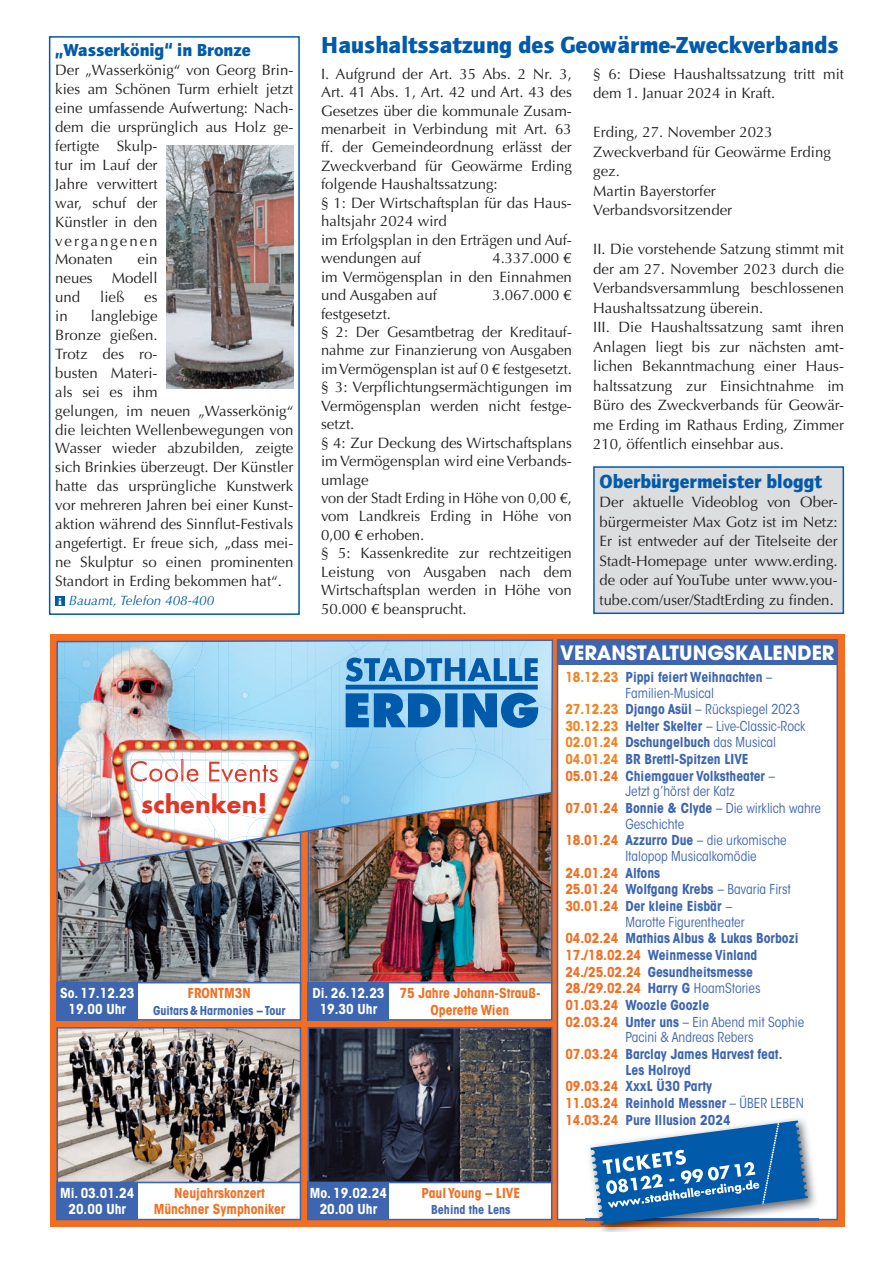
<style>
.page{position:relative;width:893px;height:1263px;background:#fff}
.page>*{position:absolute;margin:0;border:0;box-sizing:border-box;transform-origin:0 0}
.t1{font:700 27px "Futura PT";letter-spacing:-.005em;color:#e13727}
.t2{font:900 24px "Quay Sans ITC Std";color:#015aaa}
.t3{font:700 19.65px "ITC Avant Garde Pro";color:#fff}
.t4{font:900 19.5px "Quay Sans ITC Std";color:#015aaa}
.t5{font:900 18px "Quay Sans ITC Std";color:#015aaa}
.t6{font:15px/18.5px "Optima";color:#231f20}
.t7{font:700 condensed 13.65px "ITC Avant Garde Std";color:#3d65b0}
.t8{font:condensed 13.65px "ITC Avant Garde Std";color:#3d65b0}
.t9{font:700 condensed 13.65px/16.6px "ITC Avant Garde Std";color:#f36e21;text-align:center}
.t10{font:700 condensed 13.65px/16px "ITC Avant Garde Std";color:#fff;text-align:center}
.t11{font:italic 13.5px "Optima";color:#015aaa}
.t12{font:700 condensed 12.15px "ITC Avant Garde Std";color:#3d65b0}
.s1{font-family:"Bodoni URW";font-weight:700;font-style:normal;font-stretch:expanded;font-size:10.5px;color:#fff}
.s2{font-size:29.7px}
.s3{color:#f58220}
.s4{font-weight:400}
.s5{font-weight:700;color:#f58220}
.s6{font-weight:700}
.s7{color:#f36e21}
.s8{font-weight:700;color:#f36e21}
.s9{color:#3d65b0}
.s10{font-weight:400;color:#3d65b0}
</style>
<div class="page">
<svg style="left:50px;top:634px;width:794px;height:593px"></svg>
<img style="left:586px;top:1115px;width:233px;height:116px">
<img style="left:586px;top:1219px;width:233px;height:1px">
<svg style="left:591px;top:1120px;width:217px;height:105px"></svg>
<div style="left:557px;top:639px;width:280px;height:26px;background:#3d65b0"></div>
<img style="left:308px;top:872px;width:244px;height:110px">
<svg style="left:56px;top:872px;width:245px;height:110px;background:#666b71"></svg>
<div style="left:308px;top:983px;width:244px;height:37px;background:#fff"></div>
<div style="left:308px;top:982px;width:244px;height:38px;border:2px solid #3d65b0"></div>
<img style="left:55px;top:639px;width:499px;height:233px">
<div style="left:57px;top:1182px;width:243px;height:37px;background:#fff"></div>
<div style="left:56px;top:1181px;width:245px;height:39px;border:2px solid #3d65b0"></div>
<div style="left:308px;top:1182px;width:244px;height:37px;background:#fff"></div>
<div style="left:308px;top:1181px;width:244px;height:39px;border:2px solid #3d65b0"></div>
<div style="left:308px;top:1181px;width:81px;height:39px;background:#3d65b0"></div>
<div style="left:56px;top:1181px;width:82px;height:39px;background:#3d65b0"></div>
<img style="left:311px;top:1030px;width:238px;height:150px">
<div style="left:308px;top:1027px;width:244px;height:156px;border:2px solid #3d65b0"></div>
<img style="left:59px;top:1030px;width:239px;height:150px">
<div style="left:56px;top:1027px;width:245px;height:156px;border:2px solid #3d65b0"></div>
<div style="left:57px;top:983px;width:243px;height:37px;background:#fff"></div>
<div style="left:56px;top:982px;width:245px;height:38px;border:2px solid #3d65b0"></div>
<div style="left:56px;top:982px;width:82px;height:38px;background:#3d65b0"></div>
<div style="left:308px;top:982px;width:81px;height:38px;background:#3d65b0"></div>
<div style="left:49px;top:36px;width:251px;height:579px;border:2px solid #015aaa"></div>
<div style="left:55px;top:596px;width:10px;height:10px;background:#015aaa"></div>
<div style="left:593px;top:466px;width:251px;height:148px;background:#dcdddf;border:2px solid #015aaa"></div>
<img style="left:167px;top:146px;width:127px;height:243px">
<p class="t5" style="left:55px;top:39px;width:197px">„Wasserkönig“ in Bronze</p>
<p class="t6" style="left:55px;top:61px;width:240px;line-height:18.9px">Der „Wasserkönig“ von Georg Brin&shy;kies am Schönen Turm erhielt jetzt eine umfassende Aufwertung: Nach&shy;dem die ursprünglich aus Holz ge&shy;fertigte Skulp-<br>tur im Lauf der<br>Jahre verwittert<br>war, schuf der<br>Künstler in den<br>vergangenen<br>Monaten</p>
<p class="t6" style="left:138px;top:250px;width:22px">ein</p>
<p class="t6" style="left:55px;top:269px;width:39px">neues</p>
<p class="t6" style="left:112px;top:269px;width:47px">Modell</p>
<p class="t6" style="left:55px;top:288px;width:27px">und</p>
<p class="t6" style="left:100px;top:288px;width:26px">ließ</p>
<p class="t6" style="left:144px;top:288px;width:15px">es</p>
<p class="t6" style="left:55px;top:307px;width:14px">in</p>
<p class="t6" style="left:55px;top:307px;width:240px;line-height:18.9px;text-indent:36px">langlebige<br>Bronze gießen.<br>Trotz des ro-<br>busten Materi-<br>als sei es ihm<br>gelungen, im neuen „Wasserkönig“ die leichten Wellenbewegungen von<br>Wasser wieder abzubilden, zeigte sich Brinkies überzeugt. Der Künstler hatte das ursprüngliche Kunstwerk vor mehreren Jahren bei einer Kunst&shy;aktion während des Sinnflut-Festivals angefertigt. Er freue sich, „dass mei&shy;ne Skulptur so einen prominenten<br>Standort in Erding bekommen hat“.</p>
<p class="t11" style="left:58px;top:593px;width:157px"><span class="s1">i</span> Bauamt, Telefon 408-400</p>
<h2 class="t2" style="left:321px;top:31px;width:519px">Haushaltssatzung des Geowärme-Zweckverbands</h2>
<p class="t6" style="left:321px;top:65px;width:252px">I. Aufgrund der Art. 35 Abs. 2 Nr. 3,<br>Art. 41 Abs. 1, Art. 42 und Art. 43 des<br>Gesetzes über die kommunale Zusam&shy;menarbeit in Verbindung mit Art. 63 ff. der Gemeindeordnung erlässt der<br>Zweckverband für Geowärme Erding folgende Haushaltssatzung:<br>§ 1: Der Wirtschaftsplan für das Haus&shy;haltsjahr 2024 wird<br>im Erfolgsplan in den Erträgen und Auf&shy;wendungen auf</p>
<p class="t6" style="left:593px;top:64px;width:252px;line-height:19.5px">§ 6: Diese Haushaltssatzung tritt mit dem 1. Januar 2024 in Kraft.</p>
<p class="t6" style="left:593px;top:122px;width:239px;line-height:19.5px">Erding, 27. November 2023<br>Zweckverband für Geowärme Erding gez.<br>Martin Bayerstorfer<br>Verbandsvorsitzender</p>
<p class="t6" style="left:593px;top:239px;width:252px;line-height:19.5px">II. Die vorstehende Satzung stimmt mit der am 27. November 2023 durch die Verbandsversammlung beschlossenen Haushaltssatzung überein.<br>III. Die Haushaltssatzung samt ihren Anlagen liegt bis zur nächsten amt&shy;lichen Bekanntmachung einer Haus&shy;haltssatzung zur Einsichtnahme im Büro des Zweckverbands für Geowär&shy;me Erding im Rathaus Erding, Zimmer 210, öffentlich einsehbar aus.</p>
<h3 class="t4" style="left:600px;top:469px;width:224px">Oberbürgermeister bloggt</h3>
<p class="t6" style="left:600px;top:493px;width:240px;line-height:19.5px;text-align:justify">Der aktuelle Videoblog von Ober&shy;bürgermeister Max Gotz ist im Netz:<br>Er ist entweder auf der Titelseite der Stadt-Homepage unter www.erding. de oder auf YouTube unter www.you&shy;tube.com/user/StadtErding zu finden.</p>
<p class="t6" style="left:321px;top:249px;width:252px;text-align:justify;text-indent:171px">4.337.000 € im Vermögensplan in den Einnahmen und Ausgaben auf</p>
<p class="t6" style="left:492px;top:286px;width:81px">3.067.000 €</p>
<p class="t6" style="left:321px;top:304px;width:252px">festgesetzt.<br>§ 2: Der Gesamtbetrag der Kreditauf&shy;nahme zur Finanzierung von Ausgaben im Vermögensplan ist auf 0 € festgesetzt. § 3: Verpflichtungsermächtigungen im<br>Vermögensplan werden nicht festge&shy;setzt.<br>§ 4: Zur Deckung des Wirtschaftsplans im Vermögensplan wird eine Verbands&shy;umlage<br>von der Stadt Erding in Höhe von 0,00 €, vom Landkreis Erding in Höhe von<br>0,00 € erhoben.<br>§ 5: Kassenkredite zur rechtzeitigen<br>Leistung von Ausgaben nach dem<br>Wirtschaftsplan werden in Höhe von<br>50.000 € beansprucht.</p>
<h3 class="t3" style="left:560px;top:639px;width:276px">VERANSTALTUNGSKALENDER</h3>
<h1 class="t1" style="left:141px;top:786px;width:128px">schenken<span class="s2">!</span></h1>
<p class="t10" style="left:60px;top:985px;width:76px">So. 17.12.23<br>19.00 Uhr</p>
<p class="t10" style="left:312px;top:985px;width:74px">Di. 26.12.23<br>19.30 Uhr</p>
<p class="t9" style="left:188px;top:985px;width:64px">FRONTM3N</p>
<p class="t12" style="left:153px;top:1003px;width:134px">Guitars &amp; Harmonies – Tour</p>
<p class="t9" style="left:399px;top:985px;width:143px">75 Jahre Johann-Strauß-<br>Operette Wien</p>
<p class="t10" style="left:60px;top:1185px;width:76px">Mi. 03.01.24<br>20.00 Uhr</p>
<p class="t9" style="left:422px;top:1184px;width:100px">Paul Young – LIVE</p>
<p class="t9" style="left:154px;top:1184px;width:133px">Neujahrskonzert<br>Münchner Symphoniker</p>
<p class="t10" style="left:310px;top:1185px;width:79px">Mo. 19.02.24<br>20.00 Uhr</p>
<p class="t12" style="left:431px;top:1202px;width:81px">Behind the Lens</p>
<p class="t7" style="left:565px;top:668px;width:209px"><span class="s3">18.12.23</span> Pippi feiert Weihnachten <span class="s4">–</span></p>
<p class="t8" style="left:625px;top:684px;width:90px">Familien-Musical</p>
<p class="t8" style="left:565px;top:701px;width:236px"><span class="s5">27.12.23</span> <span class="s6">Django Asül</span> – Rückspiegel 2023</p>
<p class="t8" style="left:565px;top:718px;width:242px"><span class="s5">30.12.23</span> <span class="s6">Helter Skelter</span> – Live-Classic-Rock</p>
<p class="t7" style="left:565px;top:734px;width:212px"><span class="s3">02.01.24</span> Dschungelbuch <span class="s4">das Musical</span></p>
<p class="t7" style="left:565px;top:750px;width:185px"><span class="s3">04.01.24</span> BR Brettl-Spitzen LIVE</p>
<p class="t7" style="left:565px;top:767px;width:211px"><span class="s7">05.01.24</span> Chiemgauer Volkstheater <span class="s4">–</span></p>
<p class="t8" style="left:625px;top:783px;width:111px">Jetzt g’hörst der Katz</p>
<p class="t8" style="left:565px;top:800px;width:257px"><span class="s8">07.01.24</span> <span class="s6">Bonnie &amp; Clyde</span> – Die wirklich wahre</p>
<p class="t8" style="left:625px;top:816px;width:60px">Geschichte</p>
<p class="t8" style="left:565px;top:832px;width:223px"><span class="s8">18.01.24</span> <span class="s6">Azzurro Due</span> – die urkomische</p>
<p class="t8" style="left:625px;top:848px;width:133px">Italopop Musicalkomödie</p>
<p class="t9" style="left:565px;top:864px;width:96px">24.01.24 <span class="s9">Alfons</span></p>
<p class="t7" style="left:565px;top:881px;width:227px"><span class="s7">25.01.24</span> Wolfgang Krebs <span class="s4">– Bavaria First</span></p>
<p class="t7" style="left:565px;top:897px;width:169px"><span class="s7">30.01.24</span> Der kleine Eisbär <span class="s4">−</span></p>
<p class="t8" style="left:625px;top:914px;width:121px">Marotte Figurentheater</p>
<p class="t7" style="left:565px;top:930px;width:235px"><span class="s7">04.02.24</span> Mathias Albus &amp; Lukas Borbozi</p>
<p class="t7" style="left:565px;top:946px;width:194px"><span class="s7">17./18.02.24</span> Weinmesse Vinland</p>
<p class="t7" style="left:565px;top:963px;width:189px"><span class="s7">24./25.02.24</span> Gesundheitsmesse</p>
<p class="t9" style="left:565px;top:980px;width:197px">28./29.02.24 <span class="s9">Harry G</span> <span class="s10">HoamStories</span></p>
<p class="t7" style="left:565px;top:996px;width:145px"><span class="s7">01.03.24</span> Woozle Goozle</p>
<p class="t8" style="left:565px;top:1013px;width:241px"><span class="s8">02.03.24</span> <span class="s6">Unter uns</span> – Ein Abend mit Sophie</p>
<p class="t8" style="left:625px;top:1029px;width:130px">Pacini &amp; Andreas Rebers</p>
<p class="t7" style="left:565px;top:1045px;width:219px"><span class="s7">07.03.24</span> Barclay James Harvest feat.</p>
<p class="t7" style="left:625px;top:1061px;width:67px">Les Holroyd</p>
<p class="t7" style="left:565px;top:1077px;width:148px"><span class="s7">09.03.24</span> XxxL Ü30 Party</p>
<p class="t7" style="left:565px;top:1094px;width:240px"><span class="s7">11.03.24</span> Reinhold Messner <span class="s4">– ÜBER LEBEN</span></p>
<p class="t7" style="left:565px;top:1111px;width:167px"><span class="s7">14.03.24</span> Pure Illusion 2024</p>
</div>
